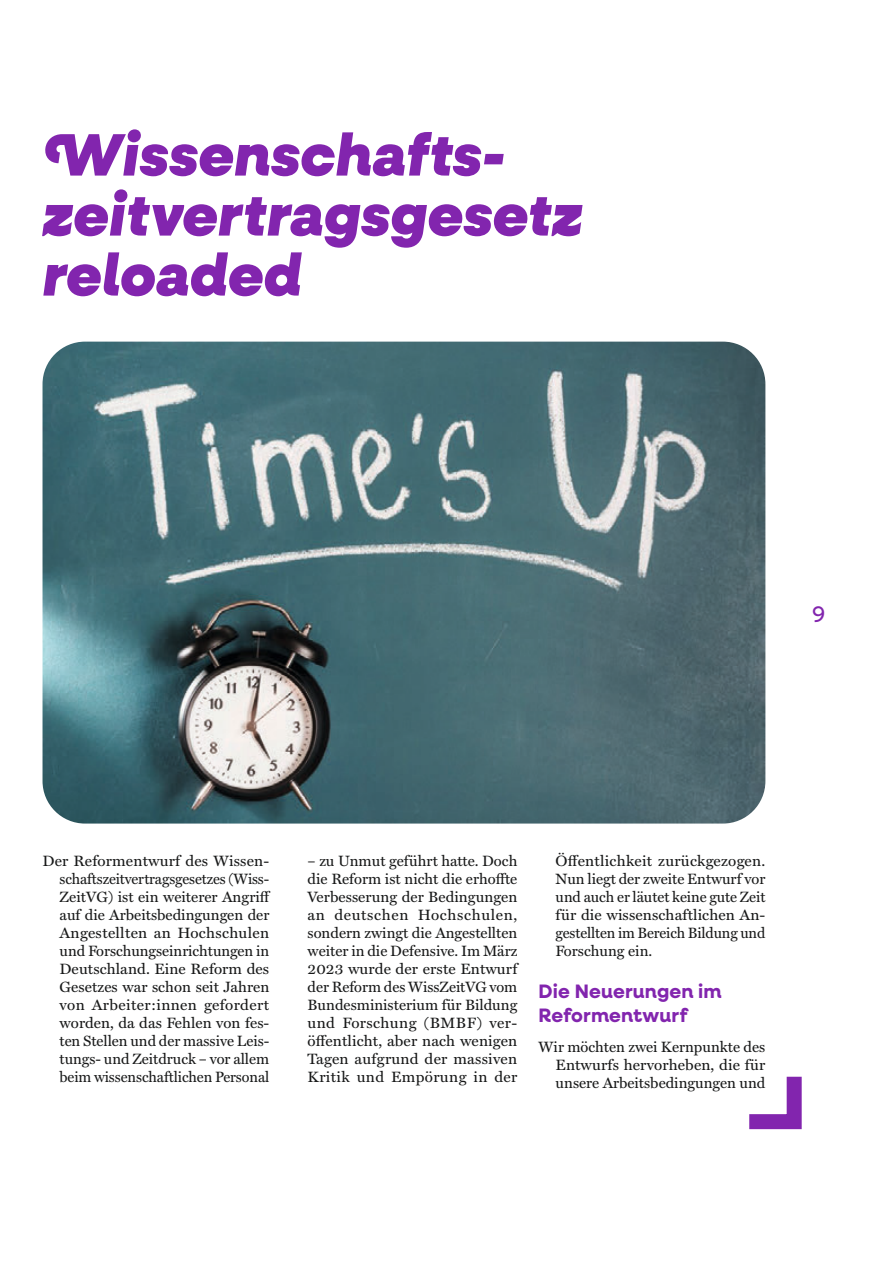
<style>
.page{position:relative;width:893px;height:1263px;background:#fff}
.page>*{position:absolute;margin:0;border:0;box-sizing:border-box;transform-origin:0 0}
.Headline{font:italic 900 60px/60px "Neulis Neue";color:#8225ae}
.t1{font:22.5px "Neulis Neue";color:#8225ae}
.Subheadline{font:700 19.5px/24px "Neulis Neue";letter-spacing:.01em;color:#8225ae}
.Body_Text{font:15px/18px "Miller Text";color:#171818;text-align:justify}
</style>
<div class="page">
<svg style="left:749px;top:1076px;width:53px;height:54px"></svg>
<img style="left:43px;top:342px;width:722px;height:481px">
<p class="Headline" style="left:43px;top:122px;width:542px">Wissenschafts&shy;zeitvertragsgesetz reloaded</p>
<h2 class="t1" style="left:813px;top:599px;width:14px">9</h2>
<p class="Body_Text" style="left:60px;top:850px;width:213px;text-indent:-17px">Der Reformentwurf des Wissen&shy;schaftszeitvertragsgesetzes (Wiss-ZeitVG) ist ein weiterer Angriff auf die Arbeitsbedingungen der Angestellten an Hochschulen und Forschungseinrichtungen in Deutschland. Eine Reform des Gesetzes war schon seit Jahren von Arbeiter:innen gefordert worden, da das Fehlen von fes&shy;ten Stellen und der massive Leis&shy;tungs- und Zeitdruck – vor allem beim wissenschaftlichen Personal</p>
<p class="Body_Text" style="left:308px;top:850px;width:211px">– zu Unmut geführt hatte. Doch die Reform ist nicht die erhoffte Verbesserung der Bedingungen an deutschen Hochschulen, sondern zwingt die Angestellten weiter in die Defensive. Im März 2023 wurde der erste Entwurf der Reform des WissZeitVG vom Bundesministerium für Bildung und Forschung (BMBF) ver&shy;öffentlicht, aber nach wenigen Tagen aufgrund der massiven Kritik und Empörung in der</p>
<p class="Body_Text" style="left:556px;top:850px;width:211px">Öffentlichkeit zurückgezogen.<br>Nun liegt der zweite Entwurf vor und auch er läutet keine gute Zeit für die wissenschaftlichen An&shy;gestellten im Bereich Bildung und Forschung ein.</p>
<p class="Subheadline" style="left:539px;top:978px;width:184px">Die Neuerungen im<br>Reformentwurf</p>
<p class="Body_Text" style="left:556px;top:1036px;width:211px;text-indent:-17px">Wir möchten zwei Kernpunkte des Entwurfs hervorheben, die für unsere Arbeitsbedingungen und</p>
</div>
